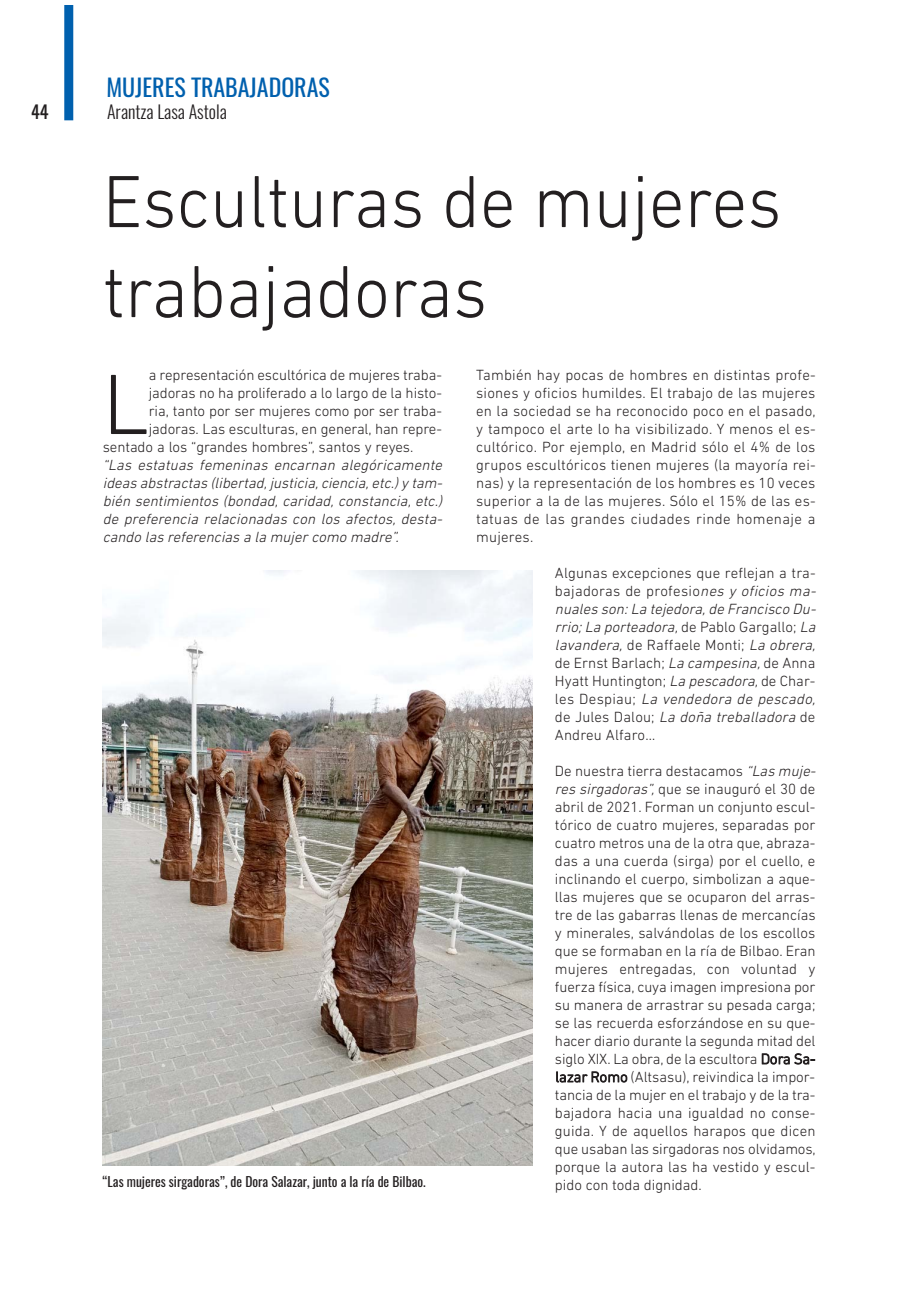
<style>
.page{position:relative;width:920px;height:1290px;background:#fff}
.page>*{position:absolute;margin:0;border:0;box-sizing:border-box;transform-origin:0 0}
.t1{font:300 87px "DIN Next LT Pro";color:#231f20}
.t2{font:300 75px/90px "DIN Next LT Pro";color:#231f20;scale:.95 1}
.t3{font:24px "Oswald";color:#0060ae}
.t4{font:300 18px "Oswald";color:#231f20}
.t5{font:18px "Oswald";color:#231f20}
.t6{font:300 15px/18px "DIN Next LT Pro";color:#231f20}
.t7{font:italic 300 15px/18px "DIN Next LT Pro";color:#231f20;text-align:justify}
.t8{font:13.5px "Oswald";color:#231f20}
.s1{font-style:italic}
</style>
<div class="page">
<div style="left:64px;top:5px;width:9px;height:115px;background:#0060ae"></div>
<img style="left:103px;top:570px;width:429px;height:595px">
<h3 class="t3" style="left:106px;top:77px;width:225px">MUJERES TRABAJADORAS</h3>
<p class="t5" style="left:31px;top:105px;width:19px">44</p>
<p class="t4" style="left:107px;top:104px;width:121px">Arantza Lasa Astola</p>
<h2 class="t2" style="left:103px;top:164px;width:716px">Esculturas de mujeres trabajadoras</h2>
<h1 class="t1" style="left:103px;top:371px;width:48px">L</h1>
<p class="t6" style="left:149px;top:367px;width:295px">a representación escultórica de mujeres traba-</p>
<p class="t6" style="left:149px;top:385px;width:295px">jadoras no ha proliferado a lo largo de la histo-</p>
<p class="t6" style="left:149px;top:403px;width:295px">ria, tanto por ser mujeres como por ser traba-</p>
<p class="t6" style="left:149px;top:421px;width:295px">jadoras. Las esculturas, en general, han repre-</p>
<p class="t6" style="left:103px;top:439px;width:312px">sentado a los “grandes hombres”, santos y reyes.</p>
<p class="t7" style="left:103px;top:457px;width:344px">“Las estatuas femeninas encarnan alegóricamente ideas abstractas (libertad,justicia,ciencia,etc.)y tam&shy;bién sentimientos (bondad, caridad, constancia, etc.) de preferencia relacionadas con los afectos, desta&shy;cando las referencias a la mujer como madre”.</p>
<p class="t8" style="left:102px;top:1176px;width:325px">“Las mujeres sirgadoras”, de Dora Salazar, junto a la ría de Bilbao.</p>
<p class="t6" style="left:476px;top:367px;width:341px;text-align:justify">También hay pocas de hombres en distintas profe&shy;siones y oficios humildes. El trabajo de las mujeres en la sociedad se ha reconocido poco en el pasado, y tampoco el arte lo ha visibilizado. Y menos el es&shy;cultórico. Por ejemplo, en Madrid sólo el 4% de los grupos escultóricos tienen mujeres (la mayoría rei&shy;nas) y la representación de los hombres es 10 veces superior a la de las mujeres. Sólo el 15% de las es&shy;tatuas de las grandes ciudades rinde homenaje a mujeres.</p>
<p class="t6" style="left:555px;top:565px;width:265px">Algunas excepciones que reflejan a tra&shy;bajadoras de profesio<span class="s1">nes y oficios ma&shy;nuales son:La tejedora,de Francisco Du&shy;rrio;La porteadora,</span> d e P a b l o G a rg a l l o ; <span class="s1">La lavandera,</span> d e R a ff a e l e M o n t i ; <span class="s1">La obrera, </span>de Ernst Barlach; <span class="s1">La campesina,</span>de Anna Hyatt Huntington; <span class="s1">La pescadora,</span>de Char&shy;l e s D e s p i a u ; <span class="s1">La vendedora de pescado, </span>d e J u l e s D a l o u ; <span class="s1">La doña treballadora</span> d e Andreu Alfaro…</p>
<p class="t6" style="left:555px;top:763px;width:265px">De nuestra tierra destacamos <span class="s1">“Las muje&shy;res sirgadoras”,</span>que se inauguró el 30 de abril de 2021. Forman un conjunto escul&shy;tórico de cuatro mujeres, separadas por cuatro metros una de la otra que, abraza&shy;das a una cuerda (sirga) por el cuello, e inclinando el cuerpo, simbolizan a aque&shy;llas mujeres que se ocuparon del arras&shy;tre de las gabarras llenas de mercancías y minerales, salvándolas de los escollos que se formaban en la ría de Bilbao. Eran mujeres entregadas, con voluntad y fuerza física, cuya imagen impresiona por su manera de arrastrar su pesada carga; se las recuerda esforzándose en su que&shy;hacer diario durante la segunda mitad del siglo XIX. La obra, de la escultora Dora Sa&shy;lazar Romo (Altsasu), reivindica la impor&shy;tancia de la mujer en el trabajo y de la tra&shy;bajadora hacia una igualdad no conse&shy;guida. Y de aquellos harapos que dicen que usaban las sirgadoras nos olvidamos, porque la autora las ha vestido y escul&shy;pido con toda dignidad.</p>
</div>
